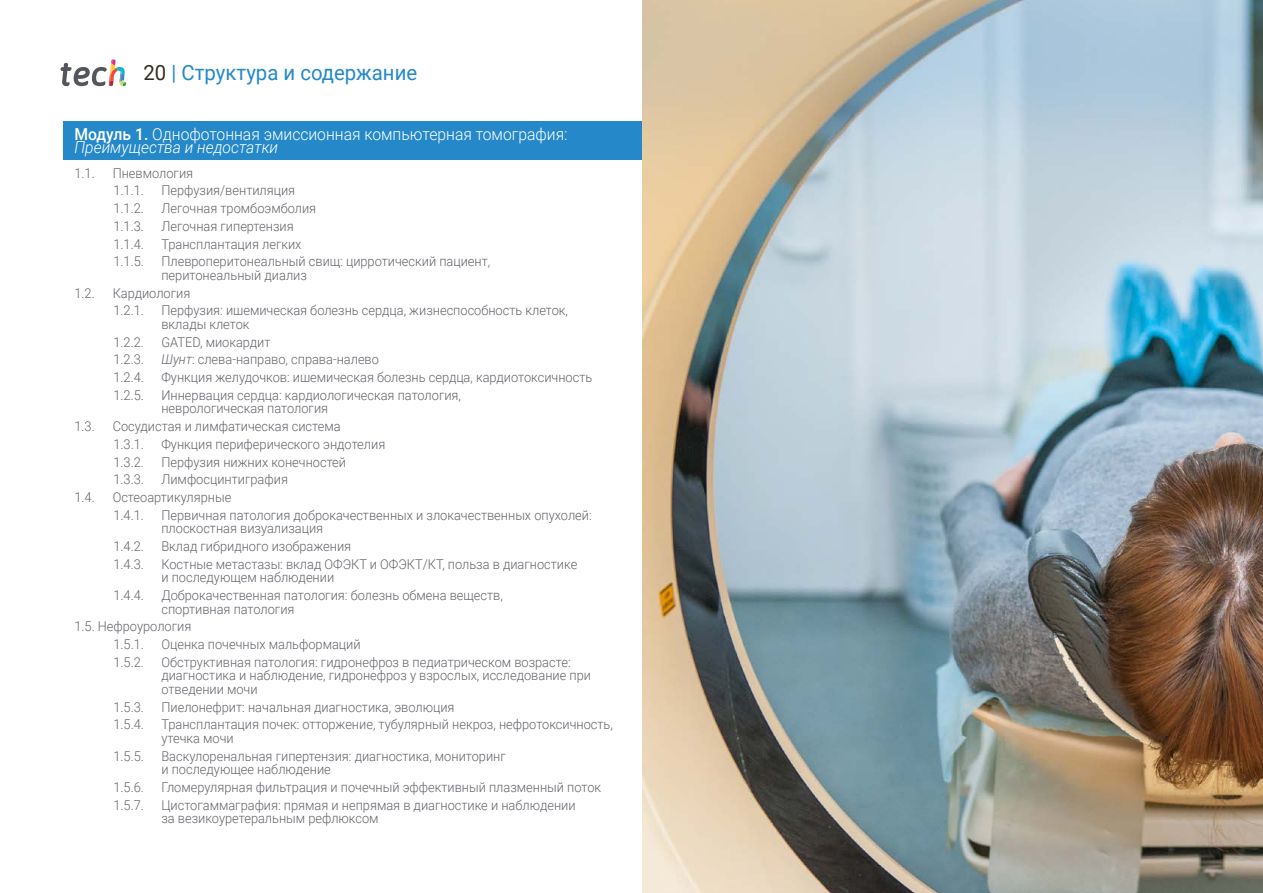
<style>
.page{position:relative;width:1263px;height:893px;background:#fff}
.page>*{position:absolute;margin:0;border:0;box-sizing:border-box;transform-origin:0 0}
.t1{font:21px "Roboto";color:#2488c9}
.t2{font:300 16.5px/13.5px "Roboto";color:#fff;scale:.95 1}
.t3{font:300 13.5px/13.5px "Roboto";color:#61646a;scale:.95 1}
.s1{color:#312e20}
.s2{font-weight:500}
.s3{font-style:italic}
</style>
<div class="page">
<div style="left:63px;top:121px;width:600px;height:39px;background:#2488c9"></div>
<svg style="left:61px;top:60px;width:65px;height:27px"></svg>
<img style="left:642px;top:0;width:621px;height:893px">
<h1 class="t1" style="left:144px;top:57px;width:275px"><span class="s1">20</span> | Структура и содержание</h1>
<p class="t2" style="left:74px;top:127px;width:521px"><span class="s2">Модуль 1.</span> Однофотонная эмиссионная компьютерная томография:<br><span class="s3">Преимущества и недостатки</span></p>
<p class="t3" style="left:74px;top:166px;width:23px">1.1.</p>
<p class="t3" style="left:113px;top:163px;width:86px;line-height:17.7px">Пневмология<br>1.1.1.</p>
<p class="t3" style="left:161px;top:183px;width:142px">Перфузия/вентиляция</p>
<p class="t3" style="left:113px;top:201px;width:34px">1.1.2.</p>
<p class="t3" style="left:161px;top:201px;width:164px">Легочная тромбоэмболия</p>
<p class="t3" style="left:113px;top:219px;width:34px">1.1.3.</p>
<p class="t3" style="left:161px;top:219px;width:141px">Легочная гипертензия</p>
<p class="t3" style="left:113px;top:237px;width:34px">1.1.4.</p>
<p class="t3" style="left:161px;top:237px;width:149px">Трансплантация легких</p>
<p class="t3" style="left:113px;top:254px;width:34px">1.1.5.</p>
<p class="t3" style="left:161px;top:254px;width:348px">Плевроперитонеальный свищ: цирротический пациент, перитонеальный диализ</p>
<p class="t3" style="left:74px;top:286px;width:23px">1.2.</p>
<p class="t3" style="left:113px;top:283px;width:83px;line-height:17.7px">Кардиология<br>1.2.1.</p>
<p class="t3" style="left:161px;top:303px;width:429px">Перфузия: ишемическая болезнь сердца, жизнеспособность клеток, вклады клеток</p>
<p class="t3" style="left:113px;top:335px;width:34px">1.2.2.</p>
<p class="t3" style="left:161px;top:335px;width:116px">GATED, миокардит</p>
<p class="t3" style="left:113px;top:352px;width:34px">1.2.3.</p>
<p class="t3" style="left:161px;top:352px;width:230px"><span class="s3">Шунт</span>: слева-направо, справа-налево</p>
<p class="t3" style="left:113px;top:370px;width:34px">1.2.4.</p>
<p class="t3" style="left:161px;top:370px;width:455px">Функция желудочков: ишемическая болезнь сердца, кардиотоксичность</p>
<p class="t3" style="left:113px;top:388px;width:34px">1.2.5.</p>
<p class="t3" style="left:161px;top:388px;width:317px">Иннервация сердца: кардиологическая патология, неврологическая патология</p>
<p class="t3" style="left:74px;top:419px;width:23px">1.3.</p>
<p class="t3" style="left:113px;top:417px;width:242px;line-height:17.7px">Сосудистая и лимфатическая система<br>1.3.1.</p>
<p class="t3" style="left:161px;top:437px;width:237px">Функция периферического эндотелия</p>
<p class="t3" style="left:113px;top:455px;width:34px">1.3.2.</p>
<p class="t3" style="left:161px;top:455px;width:196px">Перфузия нижних конечностей</p>
<p class="t3" style="left:113px;top:472px;width:34px">1.3.3.</p>
<p class="t3" style="left:161px;top:472px;width:135px">Лимфосцинтиграфия</p>
<p class="t3" style="left:74px;top:490px;width:23px">1.4.</p>
<p class="t3" style="left:113px;top:488px;width:126px;line-height:17.7px">Остеоартикулярные<br>1.4.1.</p>
<p class="t3" style="left:161px;top:508px;width:454px">Первичная патология доброкачественных и злокачественных опухолей: плоскостная визуализация</p>
<p class="t3" style="left:113px;top:539px;width:34px">1.4.2.</p>
<p class="t3" style="left:161px;top:539px;width:201px">Вклад гибридного изображения</p>
<p class="t3" style="left:113px;top:557px;width:34px">1.4.3.</p>
<p class="t3" style="left:161px;top:557px;width:439px">Костные метастазы: вклад ОФЭКТ и ОФЭКТ/КТ, польза в диагностике и последующем наблюдении</p>
<p class="t3" style="left:113px;top:588px;width:34px">1.4.4.</p>
<p class="t3" style="left:161px;top:588px;width:361px">Доброкачественная патология: болезнь обмена веществ, спортивная патология</p>
<p class="t3" style="left:113px;top:617px;width:84px;line-height:17.7px;text-indent:-39px">1.5. Нефроурология<br>1.5.1.</p>
<p class="t3" style="left:161px;top:637px;width:211px">Оценка почечных мальформаций</p>
<p class="t3" style="left:113px;top:655px;width:34px">1.5.2.</p>
<p class="t3" style="left:161px;top:655px;width:454px">Обструктивная патология: гидронефроз в педиатрическом возрасте: диагностика и наблюдение, гидронефроз у взрослых, исследование при отведении мочи</p>
<p class="t3" style="left:113px;top:700px;width:34px">1.5.3.</p>
<p class="t3" style="left:161px;top:700px;width:310px">Пиелонефрит: начальная диагностика, эволюция</p>
<p class="t3" style="left:113px;top:717px;width:34px">1.5.4.</p>
<p class="t3" style="left:161px;top:717px;width:477px">Трансплантация почек: отторжение, тубулярный некроз, нефротоксичность, утечка мочи</p>
<p class="t3" style="left:113px;top:749px;width:34px">1.5.5.</p>
<p class="t3" style="left:161px;top:749px;width:364px">Васкулоренальная гипертензия: диагностика, мониторинг и последующее наблюдение</p>
<p class="t3" style="left:113px;top:780px;width:34px">1.5.6.</p>
<p class="t3" style="left:161px;top:780px;width:464px">Гломерулярная фильтрация и почечный эффективный плазменный поток</p>
<p class="t3" style="left:113px;top:798px;width:34px">1.5.7.</p>
<p class="t3" style="left:161px;top:798px;width:438px">Цистогаммаграфия: прямая и непрямая в диагностике и наблюдении за везикоуретеральным рефлюксом</p>
</div>
